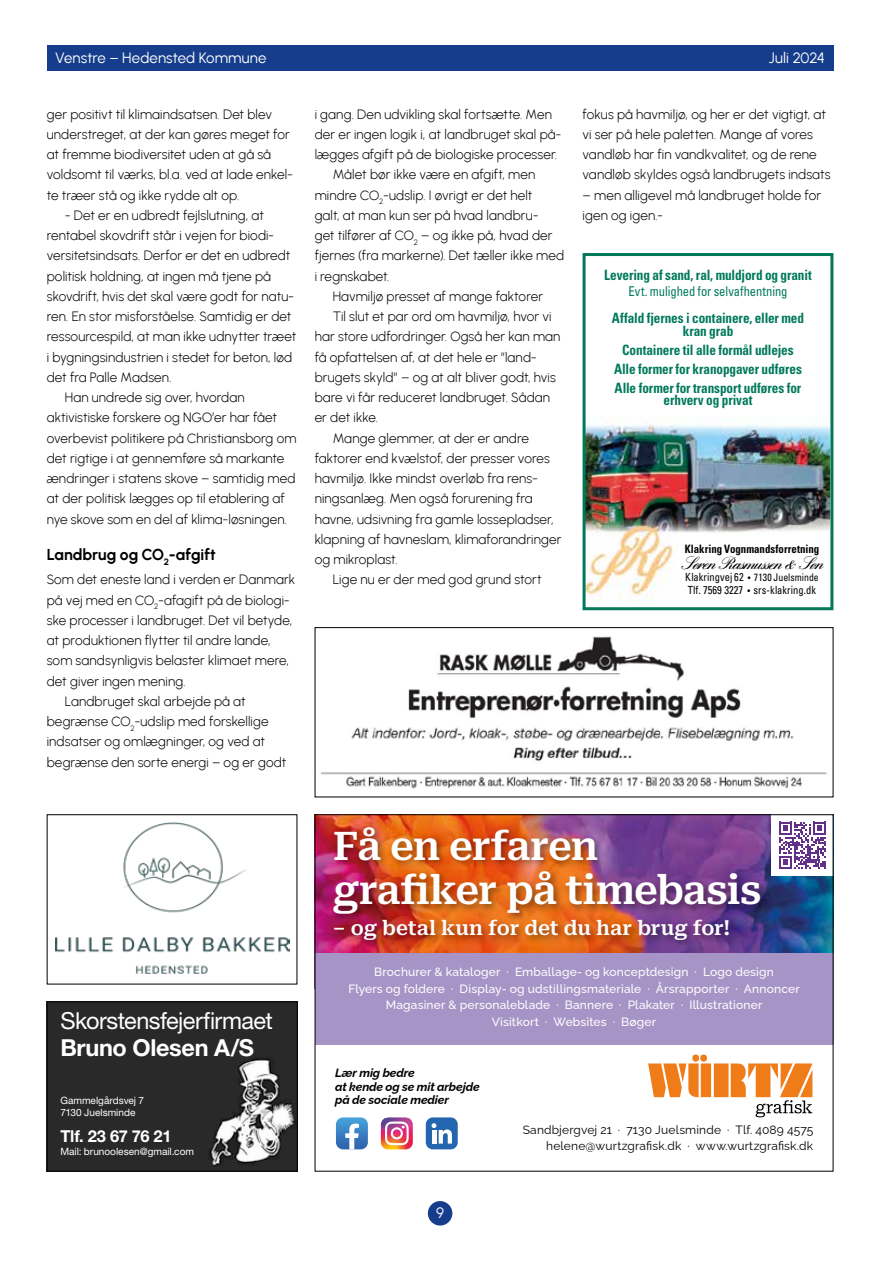
<style>
.page{position:relative;width:893px;height:1263px;background:#fff}
.page>*{position:absolute;margin:0;border:0;box-sizing:border-box;transform-origin:0 0}
.t1{font:600 39.6px/44.4px "Roboto Serif";letter-spacing:-.03em;color:#fff}
.t2{font:23.4px "Helvetica Neue LT Std";letter-spacing:-.025em;color:#fff}
.t3{font:700 23.4px "Helvetica Neue LT Std";letter-spacing:-.015em;color:#fff}
.t4{font:600 19.95px "Roboto Serif";letter-spacing:-.01em;color:#fff}
.t5{font:600 17.55px "English Script EF";letter-spacing:-.035em;color:#000}
.t6{font:700 16.5px "Helvetica Neue LT Std";letter-spacing:-.015em;color:#fff}
.t7{font:700 15.75px "Urbanist PPT";letter-spacing:-.005em;color:#000}
.t8{font:15.15px "Urbanist PPT";color:#fff}
.t9{font:15px "Urbanist PPT";letter-spacing:.01em;color:#fff}
.t10{font:700 condensed 14.25px/19px "Univers LT Std";letter-spacing:-.01em;color:#00795b;text-align:center;scale:.93 1}
.t11{font:300 13.5px/20.2px "Urbanist PPT";letter-spacing:.01em;color:#000}
.t12{font:condensed 13.5px "Univers LT Std";letter-spacing:-.005em;color:#00795b;scale:.93 1}
.t13{font:500 12px/16.5px "Raleway";letter-spacing:.015em;color:#fff;text-align:center}
.t14{font:12px/16.5px "Raleway";letter-spacing:.015em;color:#000;text-align:right}
.t15{font:italic 700 12px/13.5px "Raleway";letter-spacing:-.005em;color:#000}
.t16{font:700 condensed 11.55px "Univers LT Std";color:#000;scale:.94 1}
.t17{font:condensed 11.25px "Univers LT Std";color:#000;scale:.94 1}
.t18{font:condensed 10.5px "Univers LT Std";letter-spacing:.005em;color:#000;scale:.93 1}
.t19{font:10.05px/12.5px "Helvetica Neue LT Std";color:#fff}
.s1{font-size:11.25px}
.s2{font-size:9px}
</style>
<div class="page">
<div style="left:428px;top:1201px;width:24px;height:24px;background:#153d8b;border-radius:50%"></div>
<div style="left:47px;top:45px;width:786px;height:26px;background:#153d8b"></div>
<svg style="left:648px;top:1054px;width:164px;height:63px"></svg>
<svg style="left:336px;top:1117px;width:32px;height:32px"></svg>
<svg style="left:381px;top:1117px;width:32px;height:32px"></svg>
<div style="left:426px;top:1117px;width:32px;height:32px;background:#2365ae;border-radius:7px"></div>
<svg style="left:432px;top:1123px;width:20px;height:20px"></svg>
<img style="left:317px;top:816px;width:514px;height:138px">
<div style="left:315px;top:954px;width:518px;height:91px;background:#a794c6"></div>
<div style="left:330px;top:823px;width:439px;height:126px;background:#000;opacity:.45"></div>
<div style="left:771px;top:814px;width:62px;height:62px;background:#fff"></div>
<svg style="left:779px;top:822px;width:47px;height:47px"></svg>
<div style="left:315px;top:627px;width:518px;height:170px;border:1px solid #000"></div>
<img style="left:321px;top:636px;width:506px;height:153px">
<div style="left:47px;top:814px;width:250px;height:170px;border:1px solid #000"></div>
<img style="left:55px;top:822px;width:235px;height:152px">
<img style="left:49px;top:1003px;width:247px;height:166px">
<div style="left:47px;top:1001px;width:251px;height:170px;border:1px solid #000"></div>
<img style="left:583px;top:253px;width:250px;height:357px">
<p class="t9" style="left:55px;top:49px;width:213px">Venstre – Hedensted Kommune</p>
<p class="t9" style="left:769px;top:49px;width:57px">Juli 2024</p>
<p class="t11" style="left:47px;top:104px;width:248px">ger positivt til klimaindsatsen. Det blev understreget, at der kan gøres meget for at fremme biodiversitet uden at gå så voldsomt til værks, bl.a. ved at lade enkel&shy;te træer stå og ikke rydde alt op.</p>
<p class="t11" style="left:65px;top:205px;width:201px">- Det er en udbredt fejlslutning, at</p>
<p class="t11" style="left:47px;top:225px;width:229px">rentabel skovdrift står i vejen for biodi-</p>
<p class="t11" style="left:47px;top:246px;width:245px">versitetsindsats. Derfor er det en udbredt</p>
<p class="t11" style="left:47px;top:266px;width:226px">politisk holdning, at ingen må tjene på</p>
<p class="t11" style="left:47px;top:286px;width:249px">skovdrift, hvis det skal være godt for natu-</p>
<p class="t11" style="left:47px;top:306px;width:246px">ren. En stor misforståelse. Samtidig er det</p>
<p class="t11" style="left:47px;top:327px;width:251px">ressourcespild, at man ikke udnytter træet</p>
<p class="t11" style="left:47px;top:347px;width:247px">i bygningsindustrien i stedet for beton, lød</p>
<p class="t11" style="left:47px;top:367px;width:126px">det fra Palle Madsen.</p>
<p class="t11" style="left:65px;top:387px;width:181px">Han undrede sig over, hvordan</p>
<p class="t11" style="left:47px;top:408px;width:232px">aktivistiske forskere og NGO’er har fået</p>
<p class="t11" style="left:47px;top:428px;width:251px">overbevist politikere på Christiansborg om</p>
<p class="t11" style="left:47px;top:448px;width:239px">det rigtige i at gennemføre så markante</p>
<p class="t11" style="left:47px;top:468px;width:250px">ændringer i statens skove – samtidig med</p>
<p class="t11" style="left:47px;top:489px;width:240px">at der politisk lægges op til etablering af</p>
<p class="t11" style="left:47px;top:509px;width:242px">nye skove som en del af klima-løsningen.</p>
<p class="t7" style="left:47px;top:545px;width:170px">Landbrug og CO<sub>2</sub>-afgift</p>
<p class="t11" style="left:47px;top:570px;width:250px">Som det eneste land i verden er Danmark</p>
<p class="t11" style="left:47px;top:590px;width:245px">på vej med en CO<sub>2</sub>-afagift på de biologi-</p>
<p class="t11" style="left:47px;top:610px;width:247px">ske processer i landbruget. Det vil betyde,</p>
<p class="t11" style="left:47px;top:630px;width:225px">at produktionen flytter til andre lande,</p>
<p class="t11" style="left:47px;top:651px;width:244px">som sandsynligvis belaster klimaet mere,</p>
<p class="t11" style="left:47px;top:671px;width:140px">det giver ingen mening.</p>
<p class="t11" style="left:65px;top:691px;width:182px">Landbruget skal arbejde på at</p>
<p class="t11" style="left:47px;top:711px;width:223px">begrænse CO<sub>2</sub>-udslip med forskellige</p>
<p class="t11" style="left:47px;top:732px;width:220px">indsatser og omlægninger, og ved at</p>
<p class="t11" style="left:47px;top:752px;width:241px">begrænse den sorte energi – og er godt</p>
<p class="t11" style="left:315px;top:104px;width:239px">i gang. Den udvikling skal fortsætte. Men</p>
<p class="t11" style="left:315px;top:124px;width:248px">der er ingen logik i, at landbruget skal på-</p>
<p class="t11" style="left:315px;top:144px;width:244px">lægges afgift på de biologiske processer.</p>
<p class="t11" style="left:333px;top:165px;width:204px">Målet bør ikke være en afgift, men</p>
<p class="t11" style="left:315px;top:185px;width:219px">mindre CO<sub>2</sub>-udslip. I øvrigt er det helt</p>
<p class="t11" style="left:315px;top:205px;width:225px">galt, at man kun ser på hvad landbru-</p>
<p class="t11" style="left:315px;top:225px;width:239px">get tilfører af CO<sub>2</sub> – og ikke på, hvad der</p>
<p class="t11" style="left:315px;top:246px;width:251px">fjernes (fra markerne). Det tæller ikke med</p>
<p class="t11" style="left:315px;top:266px;width:76px">i regnskabet.</p>
<p class="t11" style="left:333px;top:286px;width:212px">Havmiljø presset af mange faktorer</p>
<p class="t11" style="left:333px;top:306px;width:220px">Til slut et par ord om havmiljø, hvor vi</p>
<p class="t11" style="left:315px;top:327px;width:247px">har store udfordringer. Også her kan man</p>
<p class="t11" style="left:315px;top:347px;width:224px">få opfattelsen af, at det hele er ”land-</p>
<p class="t11" style="left:315px;top:367px;width:243px">brugets skyld” – og at alt bliver godt, hvis</p>
<p class="t11" style="left:315px;top:387px;width:237px">bare vi får reduceret landbruget. Sådan</p>
<p class="t11" style="left:315px;top:408px;width:65px">er det ikke.</p>
<p class="t11" style="left:333px;top:428px;width:198px">Mange glemmer, at der er andre</p>
<p class="t11" style="left:315px;top:448px;width:237px">faktorer end kvælstof, der presser vores</p>
<p class="t11" style="left:315px;top:468px;width:225px">havmiljø. Ikke mindst overløb fra rens-</p>
<p class="t11" style="left:315px;top:489px;width:219px">ningsanlæg. Men også forurening fra</p>
<p class="t11" style="left:315px;top:509px;width:240px">havne, udsivning fra gamle lossepladser,</p>
<p class="t11" style="left:315px;top:529px;width:248px">klapning af havneslam, klimaforandringer</p>
<p class="t11" style="left:315px;top:549px;width:84px">og mikroplast.</p>
<p class="t11" style="left:333px;top:570px;width:211px">Lige nu er der med god grund stort</p>
<p class="t11" style="left:583px;top:104px;width:249px">fokus på havmiljø, og her er det vigtigt, at vi ser på hele paletten. Mange af vores vandløb har fin vandkvalitet, og de rene vandløb skyldes også landbrugets indsats</p>
<p class="t11" style="left:583px;top:185px;width:240px">– men alligevel må landbruget holde for igen og igen.-</p>
<p class="t10" style="left:604px;top:265px;width:225px">Levering af sand, ral, muldjord og granit</p>
<p class="t12" style="left:628px;top:283px;width:172px">Evt. mulighed for selvafhentning</p>
<p class="t10" style="left:612px;top:312px;width:208px;line-height:12.6px">Affald fjernes i containere, eller med kran grab</p>
<p class="t10" style="left:614px;top:340px;width:204px">Containere til alle formål udlejes<br>Alle former for kranopgaver udføres<br>Alle former for transport udføres for</p>
<p class="t10" style="left:664px;top:391px;width:97px">erhverv og privat</p>
<p class="t16" style="left:685px;top:541px;width:145px">Klakring Vognmandsforretning</p>
<p class="t5" style="left:681px;top:554px;width:143px">Søren Rasmussen &amp; Søn</p>
<p class="t18" style="left:685px;top:571px;width:145px"><span class="s1">Klakringvej 62</span> <span class="s2">•</span> 7130 Juelsminde</p>
<p class="t17" style="left:688px;top:583px;width:138px">Tlf. 7569 3227 <span class="s2">•</span> srs-klakring.dk</p>
<h1 class="t1" style="left:333px;top:821px;width:430px">Få en erfaren grafiker på timebasis</h1>
<h3 class="t4" style="left:333px;top:912px;width:399px">– og betal kun for det du har brug for!</h3>
<p class="t13" style="left:348px;top:962px;width:453px">Brochurer &amp; kataloger · Emballage- og konceptdesign · Logo design<br>Flyers og foldere · Display- og udstillingsmateriale · Årsrapporter · Annoncer<br>Magasiner &amp; personaleblade · Bannere · Plakater · Illustrationer</p>
<h2 class="t2" style="left:60px;top:1007px;width:214px">Skorstensfejerfirmaet</h2>
<p class="t13" style="left:492px;top:1012px;width:166px">Visitkort · Websites · Bøger</p>
<h2 class="t3" style="left:60px;top:1033px;width:195px">Bruno Olesen A/S</h2>
<p class="t19" style="left:60px;top:1094px;width:85px">Gammelgårdsvej 7<br>7130 Juelsminde</p>
<p class="t6" style="left:60px;top:1126px;width:113px">Tlf. 23 67 76 21</p>
<p class="t19" style="left:60px;top:1145px;width:135px">Mail: brunoolesen@gmail.com</p>
<p class="t15" style="left:335px;top:1065px;width:146px">Lær mig bedre<br>at kende og se mit arbejde på de sociale medier</p>
<p class="t14" style="left:523px;top:1120px;width:292px">Sandbjergvej 21 · 7130 Juelsminde · Tlf. 4089 4575 helene@wurtzgrafisk.dk · www.wurtzgrafisk.dk</p>
<p class="t8" style="left:436px;top:1203px;width:9px">9</p>
</div>
